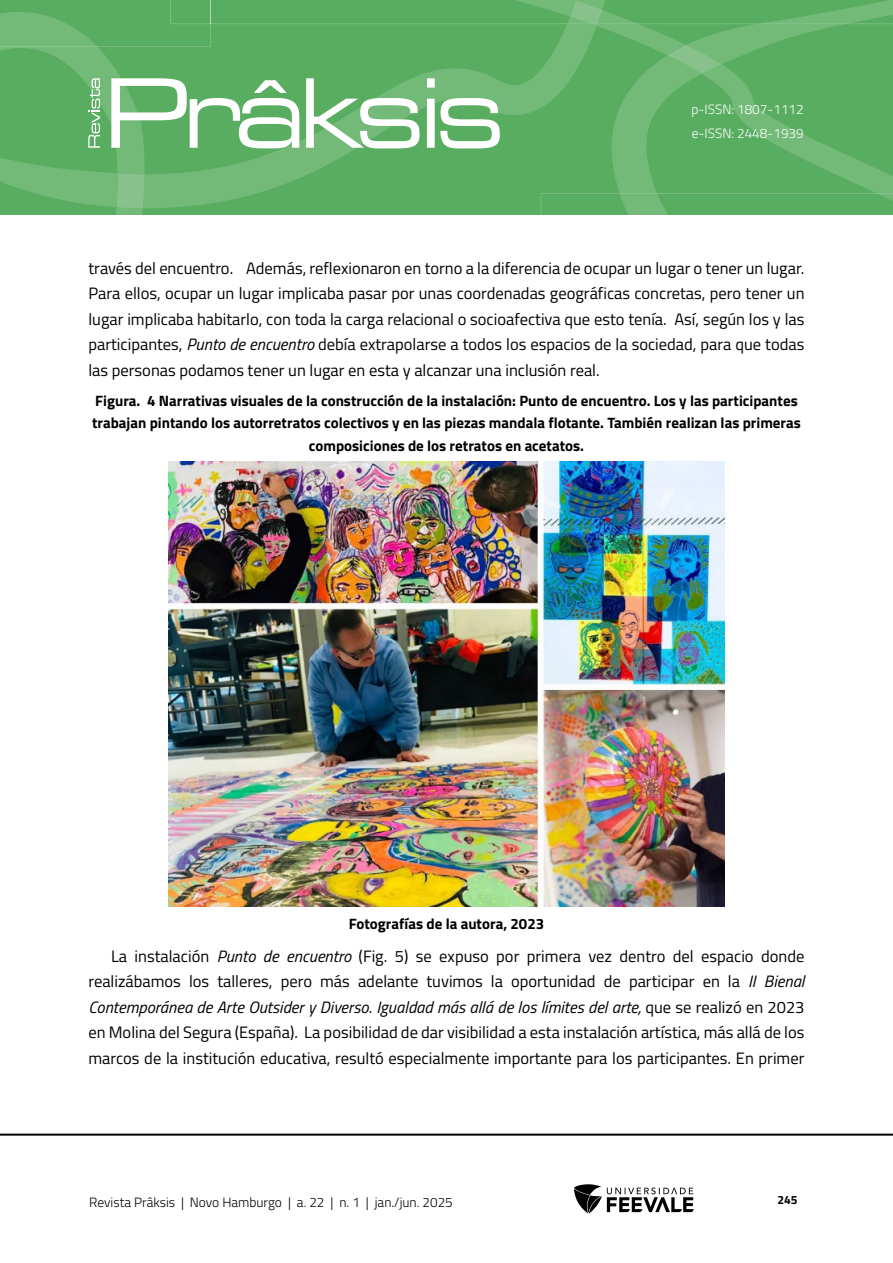
<style>
.page{position:relative;width:893px;height:1263px;background:#fff}
.page>*{position:absolute;margin:0;border:0;box-sizing:border-box;transform-origin:0 0}
.Corpo_de_texto{font:16.5px/25.5px "Titillium Web";color:#000;text-align:justify}
.legenda{font:700 15px/22.5px "Titillium Web";color:#000;text-align:center}
.Fonte{font:700 15px "Titillium Web";color:#000}
.t1{font:300 13.5px "Titillium Web";color:#000}
.t2{font:300 13.5px/24px "Titillium Web";color:#fff}
.t3{font:700 12px "Titillium Web";color:#000}
.s1{font-style:italic}
</style>
<div class="page">
<hr style="left:0;top:1133px;width:893px;height:3px;background:#000">
<svg style="left:574px;top:1184px;width:120px;height:29px"></svg>
<svg style="left:0;top:0;width:893px;height:215px;background:#65b26c"></svg>
<img style="left:169px;top:462px;width:555px;height:444px">
<p class="t2" style="left:691px;top:97px;width:114px">p-ISSN: 1807-1112 e-ISSN: 2448-1939</p>
<p class="Corpo_de_texto" style="left:88px;top:254px;width:717px">través del encuentro. Además, reflexionaron en torno a la diferencia de ocupar un lugar o tener un lugar.<br>Para ellos, ocupar un lugar implicaba pasar por unas coordenadas geográficas concretas, pero tener un lugar implicaba habitarlo, con toda la carga relacional o socioafectiva que esto tenía. Así, según los y las participantes, <span class="s1">Punto de encuentro</span> debía extrapolarse a todos los espacios de la sociedad, para que todas las personas podamos tener un lugar en esta y alcanzar una inclusión real.</p>
<p class="legenda" style="left:92px;top:388px;width:710px">Figura. 4 Narrativas visuales de la construcción de la instalación: Punto de encuentro. Los y las participantes trabajan pintando los autorretratos colectivos y en las piezas mandala flotante. También realizan las primeras composiciones de los retratos en acetatos.</p>
<p class="Fonte" style="left:349px;top:912px;width:197px">Fotografías de la autora, 2023</p>
<p class="Corpo_de_texto" style="left:88px;top:942px;width:717px;text-indent:22px">La instalación <span class="s1">Punto de encuentro</span> (Fig. 5) se expuso por primera vez dentro del espacio donde realizábamos los talleres, pero más adelante tuvimos la oportunidad de participar en la <span class="s1">II Bienal Contemporánea de Arte Outsider y Diverso</span>. <span class="s1">Igualdad más allá de los límites del arte,</span> que se realizó en 2023 en Molina del Segura (España). La posibilidad de dar visibilidad a esta instalación artística, más allá de los marcos de la institución educativa, resultó especialmente importante para los participantes. En primer</p>
<p class="t1" style="left:89px;top:1192px;width:365px">Revista Prâksis | Novo Hamburgo | a. 22 | n. 1 | jan./jun. 2025</p>
<p class="t3" style="left:777px;top:1190px;width:22px">245</p>
</div>
